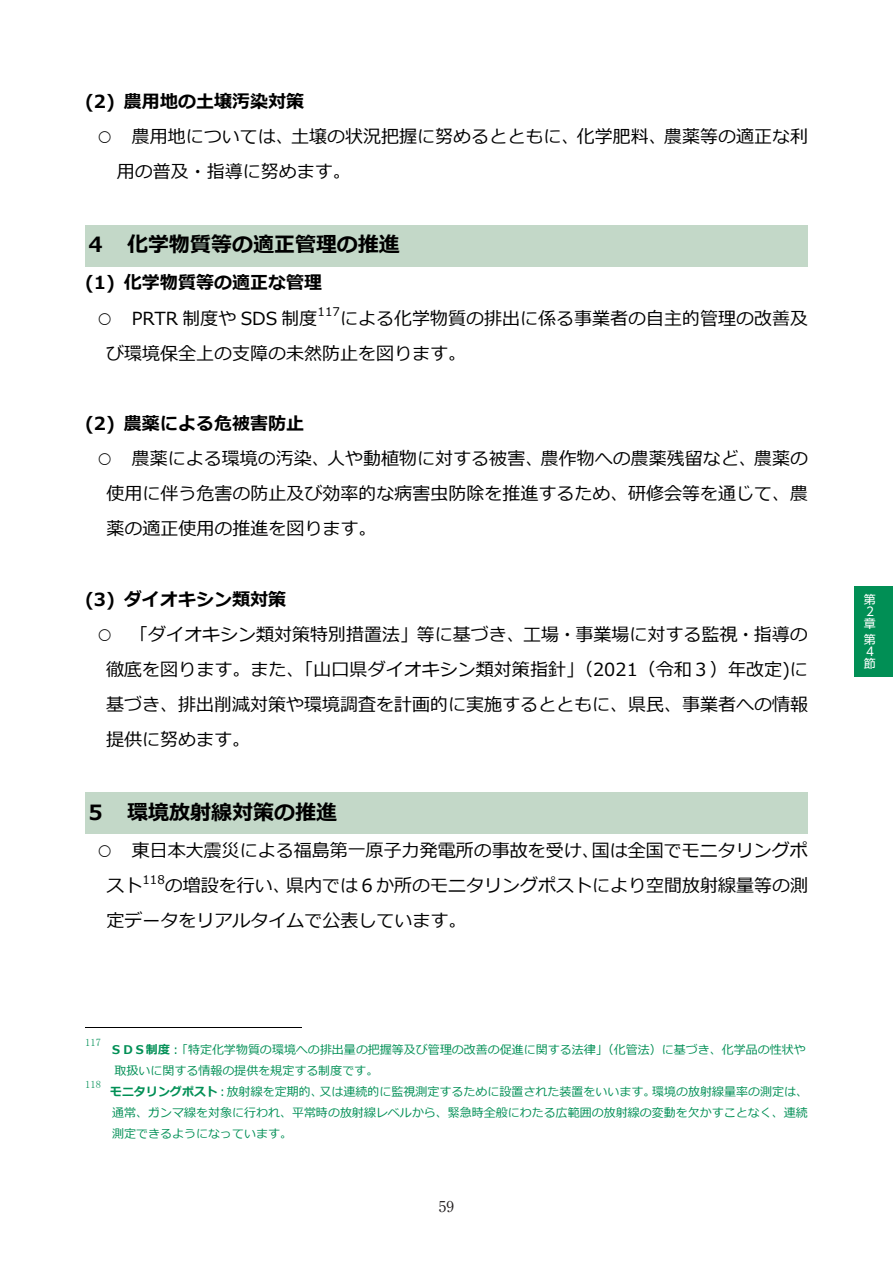
<style>
.page{position:relative;width:893px;height:1263px;background:#fff}
.page>*{position:absolute;margin:0;border:0;box-sizing:border-box;transform-origin:0 0}
.t1{font:700 21px "Meiryo";color:#000}
.t2{font:18px/35.1px "Meiryo";color:#000}
.t3{font:700 18px "Meiryo";color:#000}
.t4{font:15px "Ryumin Pr 6";color:#231f20}
.t5{font:12px/21px "Meiryo";color:#018f55}
.t6{font:12px "Meiryo";letter-spacing:.005em;color:#000}
.t7{font:12px/12px "UD Shin Go Pr 6";color:#fff}
.t8{font:10.5px "MS Mincho";letter-spacing:.005em;color:#018f55}
.s1{font-weight:700}
</style>
<div class="page">
<div style="left:85px;top:225px;width:723px;height:41px;background:#c3d8c8"></div>
<div style="left:85px;top:793px;width:723px;height:41px;background:#c3d8c8"></div>
<hr style="left:85px;top:1027px;width:216px;height:1px;background:#000">
<div style="left:855px;top:586px;width:38px;height:91px;background:#018f55"></div>
<p class="t3" style="left:85px;top:91px;width:220px">(2) 農用地の土壌汚染対策</p>
<p class="t2" style="left:117px;top:119px;width:693px;text-indent:-21px">○ 農用地については、土壌の状況把握に努めるとともに、化学肥料、農薬等の適正な利用の普及・指導に努めます。</p>
<p class="t1" style="left:85px;top:233px;width:316px">４ 化学物質等の適正管理の推進</p>
<p class="t3" style="left:85px;top:273px;width:238px">(1) 化学物質等の適正な管理</p>
<p class="t2" style="left:96px;top:301px;width:223px">○ PRTR 制度や SDS 制度</p>
<p class="t6" style="left:318px;top:305px;width:24px">117</p>
<p class="t2" style="left:106px;top:301px;width:703px;text-indent:234px">による化学物質の排出に係る事業者の自主的管理の改善及び環境保全上の支障の未然防止を図ります。</p>
<p class="t3" style="left:85px;top:413px;width:220px">(2) 農薬による危被害防止</p>
<p class="t2" style="left:106px;top:441px;width:703px;text-align:justify;text-indent:-10px">○ 農薬による環境の汚染、⼈や動植物に対する被害、農作物への農薬残留など、農薬の使用に伴う危害の防止及び効率的な病害⾍防除を推進するため、研修会等を通じて、農薬の適正使用の推進を図ります。</p>
<p class="t3" style="left:85px;top:589px;width:202px">(3) ダイオキシン類対策</p>
<p class="t2" style="left:106px;top:617px;width:703px;text-align:justify;text-indent:-10px">○ 「ダイオキシン類対策特別措置法」等に基づき、⼯場・事業場に対する監視・指導の徹底を図ります。また、「⼭⼝県ダイオキシン類対策指針」（2021（令和３）年改定)に基づき、排出削減対策や環境調査を計画的に実施するとともに、県⺠、事業者への情報提供に努めます。</p>
<p class="t1" style="left:85px;top:800px;width:253px">５ 環境放射線対策の推進</p>
<p class="t2" style="left:106px;top:833px;width:703px;text-indent:-11px">○ 東⽇本大震災による福島第一原子⼒発電所の事故を受け、国は全国でモニタリングポスト</p>
<p class="t6" style="left:142px;top:873px;width:24px">118</p>
<p class="t2" style="left:106px;top:868px;width:703px;text-indent:58px">の増設を⾏い、県内では６か所のモニタリングポストにより空間放射線量等の測定データをリアルタイムで公表しています。</p>
<p class="t8" style="left:85px;top:1037px;width:17px">117</p>
<p class="t8" style="left:85px;top:1079px;width:17px">118</p>
<p class="t5" style="left:114px;top:1039px;width:693px;text-indent:-4px"><span class="s1">ＳＤＳ制度</span>：「特定化学物質の環境への排出量の把握等及び管理の改善の促進に関する法律」（化管法）に基づき、化学品の性状や取扱いに関する情報の提供を規定する制度です。</p>
<p class="t5" style="left:110px;top:1081px;width:699px;text-align:justify"><span class="s1">モニタリングポスト</span>：放射線を定期的、⼜は連続的に監視測定するために設置された装置をいいます。環境の放射線量率の測定は、通常、ガンマ線を対象に⾏われ、平常時の放射線レベルから、緊急時全般にわたる広範囲の放射線の変動を⽋かすことなく、連続測定できるようになっています。</p>
<p class="t4" style="left:439px;top:1195px;width:17px">59</p>
<p class="t7" style="left:864px;top:593px;width:13px">第<br>2章</p>
<p class="t7" style="left:864px;top:633px;width:13px">第<br>4節</p>
</div>
